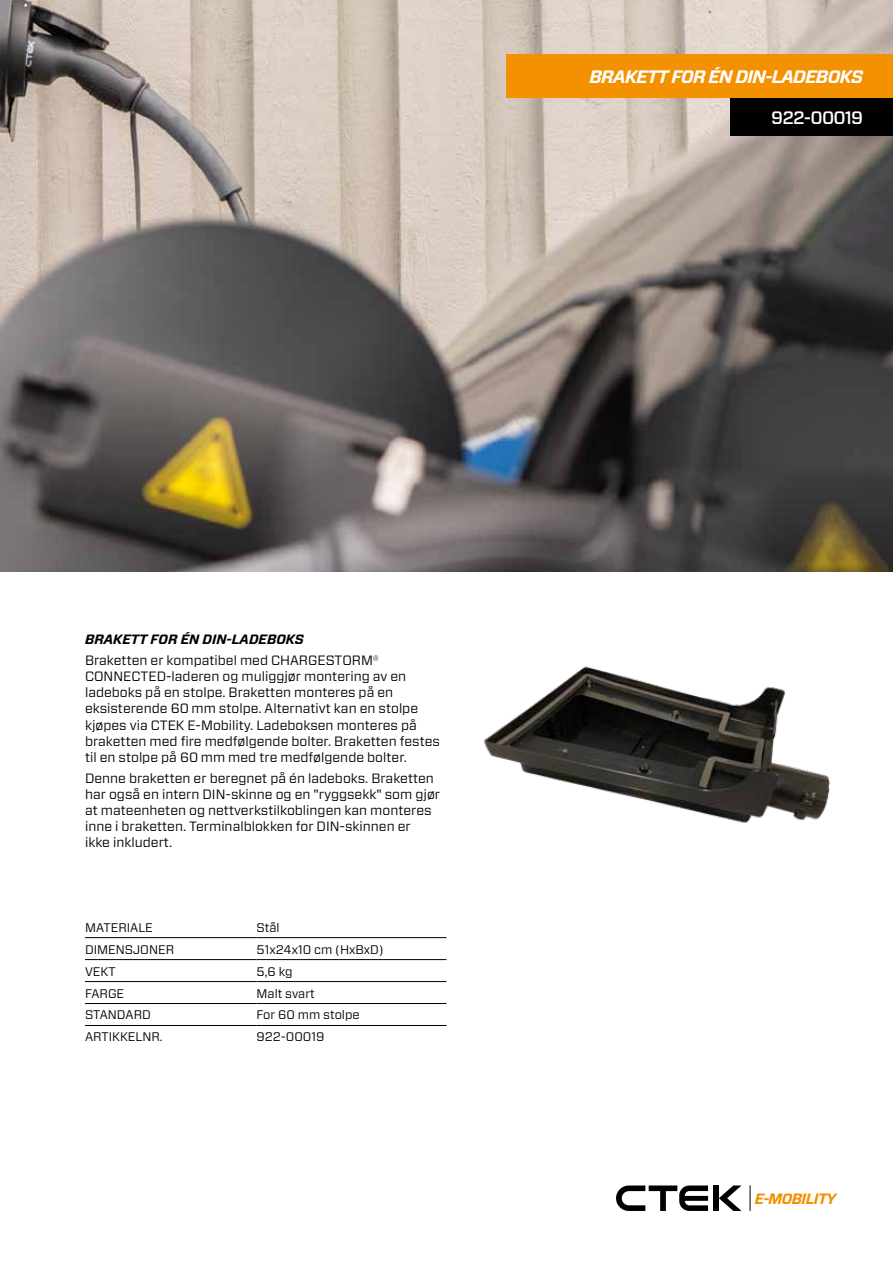
<style>
.page{position:relative;width:893px;height:1263px;background:#fff}
.page>*{position:absolute;margin:0;border:0;box-sizing:border-box;transform-origin:0 0}
.t1{font:italic 700 18px "Forza";letter-spacing:-.04em;color:#fff}
.t2{font:500 18px "Forza";letter-spacing:-.04em;color:#fff}
.t3{font:italic 700 15px "Forza";letter-spacing:-.04em;color:#f39100}
.t4{font:13.5px/16.2px "Forza";color:#000}
.t5{font:italic 700 13.5px "Forza";color:#000}
.t6{font:12.45px "Forza";color:#000}
</style>
<div class="page">
<img style="left:0;top:0;width:893px;height:572px">
<div style="left:713px;top:1185px;width:6px;height:26px;background:#000"></div>
<svg style="left:719px;top:1185px;width:22px;height:26px"></svg>
<svg style="left:616px;top:1185px;width:92px;height:26px"></svg>
<svg style="left:750px;top:1185px;width:1px;height:26px"></svg>
<div style="left:731px;top:97px;width:162px;height:39px;background:#000"></div>
<img style="left:483px;top:666px;width:348px;height:157px">
<div style="left:506px;top:54px;width:387px;height:43px;background:#f39100"></div>
<hr style="left:85px;top:1003px;width:172px;height:1px;background:#000">
<hr style="left:257px;top:1003px;width:189px;height:1px;background:#000">
<hr style="left:85px;top:1025px;width:172px;height:1px;background:#000">
<hr style="left:257px;top:1025px;width:189px;height:1px;background:#000">
<hr style="left:85px;top:959px;width:172px;height:1px;background:#000">
<hr style="left:257px;top:959px;width:189px;height:1px;background:#000">
<hr style="left:85px;top:981px;width:172px;height:1px;background:#000">
<hr style="left:257px;top:981px;width:189px;height:1px;background:#000">
<hr style="left:85px;top:937px;width:172px;height:1px;background:#000">
<hr style="left:257px;top:937px;width:189px;height:1px;background:#000">
<h1 class="t1" style="left:590px;top:64px;width:275px">BRAKETT FOR ÉN DIN-LADEBOKS</h1>
<h1 class="t2" style="left:771px;top:106px;width:94px">922-00019</h1>
<p class="t5" style="left:85px;top:630px;width:220px">BRAKETT FOR ÉN DIN-LADEBOKS</p>
<p class="t4" style="left:85px;top:652px;width:356px">Braketten er kompatibel med CHARGESTORM® CONNECTED-laderen og muliggjør montering av en ladeboks på en stolpe. Braketten monteres på en eksisterende 60 mm stolpe. Alternativt kan en stolpe kjøpes via CTEK E-Mobility. Ladeboksen monteres på braketten med fire medfølgende bolter. Braketten festes til en stolpe på 60 mm med tre medfølgende bolter.</p>
<p class="t4" style="left:85px;top:769px;width:357px">Denne braketten er beregnet på én ladeboks. Braketten har også en intern DIN-skinne og en "ryggsekk" som gjør at mateenheten og nettverkstilkoblingen kan monteres inne i braketten. Terminalblokken for DIN-skinnen er<br>ikke inkludert.</p>
<p class="t6" style="left:85px;top:919px;width:69px">MATERIALE</p>
<p class="t6" style="left:257px;top:919px;width:25px">Stål</p>
<p class="t6" style="left:85px;top:941px;width:91px">DIMENSJONER</p>
<p class="t6" style="left:257px;top:941px;width:129px">51x24x10 cm (HxBxD)</p>
<p class="t6" style="left:85px;top:963px;width:32px">VEKT</p>
<p class="t6" style="left:257px;top:963px;width:37px">5,6 kg</p>
<p class="t6" style="left:85px;top:985px;width:41px">FARGE</p>
<p class="t6" style="left:257px;top:985px;width:60px">Malt svart</p>
<p class="t6" style="left:85px;top:1007px;width:67px">STANDARD</p>
<p class="t6" style="left:257px;top:1007px;width:105px">For 60 mm stolpe</p>
<p class="t6" style="left:85px;top:1029px;width:79px">ARTIKKELNR.</p>
<p class="t6" style="left:257px;top:1029px;width:69px">922-00019</p>
<p class="t3" style="left:755px;top:1188px;width:83px">E-MOBILITY</p>
</div>
